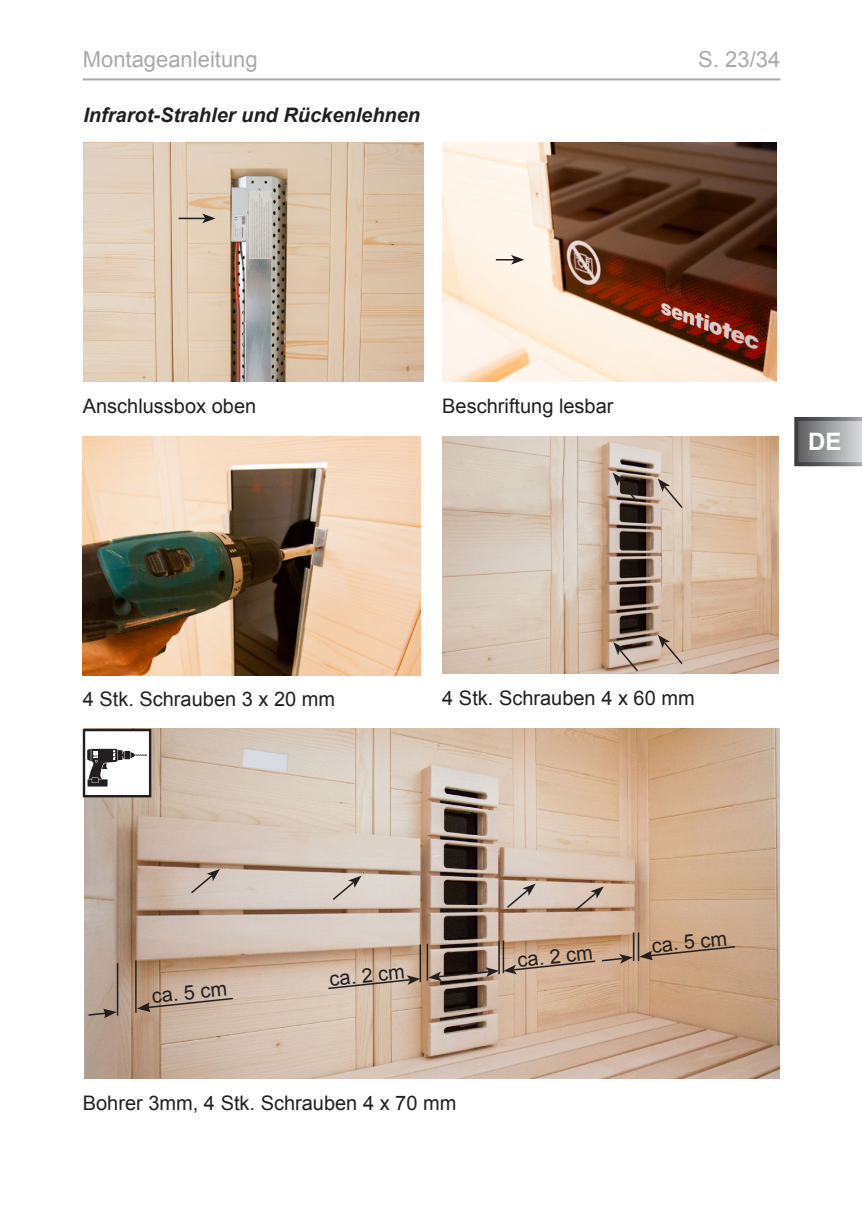
<style>
.page{position:relative;width:862px;height:1214px;background:#fff}
.page>*{position:absolute;margin:0;border:0;box-sizing:border-box;transform-origin:0 0}
.t1{font:700 24px "Arial";color:#fff}
.t2{font:22px "Arial";color:#a8a9ad}
.t3{font:20px "Arial";color:#231f20}
.Überschrift_3{font:italic 700 20px "Arial";color:#231f20}
</style>
<div class="page">
<svg style="left:794px;top:417px;width:68px;height:49px;background:#909193"></svg>
<hr style="left:83px;top:78px;width:697px;height:2px;background:#a8a9ad">
<img style="left:442px;top:436px;width:336px;height:237px">
<img style="left:83px;top:436px;width:337px;height:239px">
<img style="left:84px;top:142px;width:339px;height:239px">
<img style="left:84px;top:728px;width:696px;height:350px">
<svg style="left:179px;top:213px;width:37px;height:10px"></svg>
<img style="left:442px;top:142px;width:334px;height:239px">
<svg style="left:496px;top:255px;width:28px;height:9px"></svg>
<svg style="left:505px;top:883px;width:31px;height:26px"></svg>
<svg style="left:573px;top:886px;width:31px;height:26px"></svg>
<svg style="left:331px;top:875px;width:30px;height:26px"></svg>
<svg style="left:189px;top:868px;width:31px;height:26px"></svg>
<svg style="left:613px;top:472px;width:26px;height:31px"></svg>
<svg style="left:658px;top:478px;width:26px;height:31px"></svg>
<svg style="left:613px;top:642px;width:26px;height:31px"></svg>
<svg style="left:658px;top:634px;width:26px;height:31px"></svg>
<div style="left:84px;top:730px;width:66px;height:66px;background:#fff"></div>
<div style="left:83px;top:728px;width:68px;height:69px;border:2px solid #231f20"></div>
<svg style="left:87px;top:748px;width:60px;height:38px"></svg>
<hr style="left:135px;top:960px;width:2px;height:52px;background:#231f20">
<svg style="left:137px;top:996px;width:97px;height:15px"></svg>
<hr style="left:117px;top:963px;width:1px;height:52px;background:#231f20">
<hr style="left:427px;top:943px;width:1px;height:37px;background:#231f20">
<hr style="left:419px;top:944px;width:2px;height:38px;background:#231f20">
<svg style="left:327px;top:975px;width:93px;height:14px"></svg>
<svg style="left:87px;top:1008px;width:30px;height:10px"></svg>
<svg style="left:428px;top:932px;width:309px;height:49px;background:#b4957c"></svg>
<p class="t2" style="left:83px;top:44px;width:176px">Montageanleitung</p>
<p class="t2" style="left:698px;top:44px;width:83px">S. 23/34</p>
<p class="Überschrift_3" style="left:83px;top:102px;width:338px">Infrarot-Strahler und Rückenlehnen</p>
<p class="t3" style="left:83px;top:392px;width:175px">Anschlussbox oben</p>
<p class="t3" style="left:442px;top:392px;width:173px">Beschriftung lesbar</p>
<p class="t1" style="left:808px;top:424px;width:35px">DE</p>
<p class="t3" style="left:83px;top:685px;width:254px">4 Stk. Schrauben 3 x 20 mm</p>
<p class="t3" style="left:442px;top:684px;width:254px">4 Stk. Schrauben 4 x 60 mm</p>
<p class="t3" style="left:150px;top:982px;width:77px;rotate:-6deg">ca. 5 cm</p>
<p class="t3" style="left:328px;top:965px;width:77px;rotate:-6deg">ca. 2 cm</p>
<p class="t3" style="left:516px;top:946px;width:77px;rotate:-6deg">ca. 2 cm</p>
<p class="t3" style="left:650px;top:931px;width:77px;rotate:-6deg">ca. 5 cm</p>
<p class="t3" style="left:83px;top:1089px;width:375px">Bohrer 3mm, 4 Stk. Schrauben 4 x 70 mm</p>
</div>
